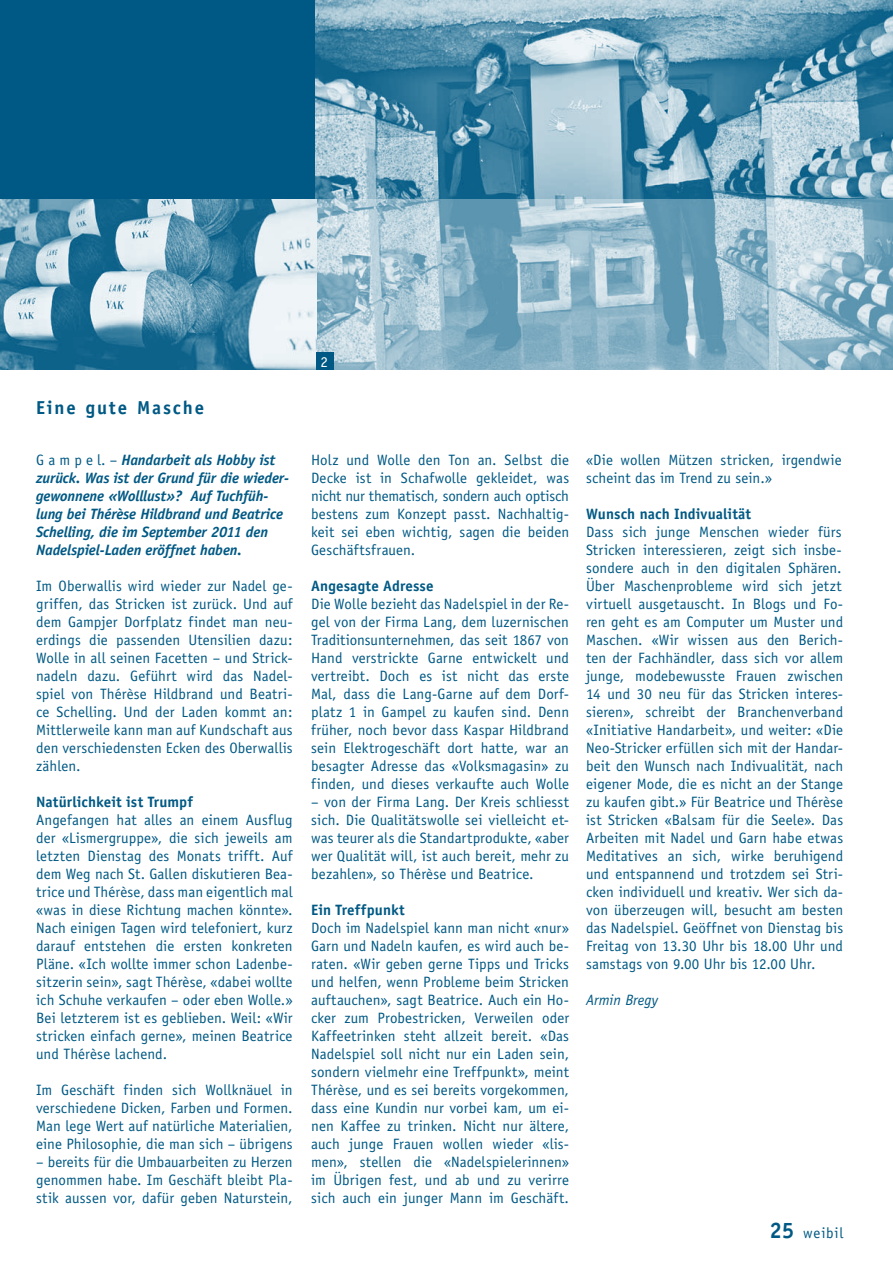
<style>
.page{position:relative;width:893px;height:1263px;background:#fff}
.page>*{position:absolute;margin:0;border:0;box-sizing:border-box;transform-origin:0 0}
.t1{font:700 18.75px "Officina Sans";letter-spacing:.1em;color:#005984}
.t2{font:15px/18px "Officina Sans";letter-spacing:.005em;color:#005984;text-align:justify}
.t3{font:italic 700 15px/18px "Officina Sans";letter-spacing:-.01em;color:#005984}
.t4{font:700 15px "Officina Sans";letter-spacing:.005em;color:#005984}
.t5{font:italic 15px "Officina Sans";color:#005984}
.t6{font:15px "Officina Sans";color:#fff}
.s1{font-weight:400;font-style:normal}
.s2{font-weight:700;font-size:22.5px}
</style>
<div class="page">
<div style="left:0;top:0;width:893px;height:370px;background:#005984"></div>
<img style="left:316px;top:0;width:577px;height:200px">
<svg style="left:316px;top:200px;width:577px;height:170px;background:#95bacb"></svg>
<img style="left:0;top:200px;width:316px;height:170px">
<div style="left:316px;top:353px;width:17px;height:17px;background:#005984"></div>
<p class="t1" style="left:36px;top:396px;width:169px">Eine gute Masche</p>
<p class="t3" style="left:36px;top:450px;width:254px"><span class="s1">G a m p e l. –</span> Handarbeit als Hobby ist zurück. Was ist der Grund für die wieder&shy;gewonnene «Wolllust»? Auf Tuchfüh&shy;lung bei Thérèse Hildbrand und Beatrice Schelling, die im September 2011 den Nadelspiel-Laden eröffnet haben.</p>
<p class="t2" style="left:36px;top:576px;width:258px">Im Oberwallis wird wieder zur Nadel ge&shy;griffen, das Stricken ist zurück. Und auf dem Gampjer Dorfplatz findet man neu&shy;erdings die passenden Utensilien dazu:<br>Wolle in all seinen Facetten – und Strick&shy;nadeln dazu. Geführt wird das Nadel&shy;spiel von Thérèse Hildbrand und Beatri&shy;ce Schelling. Und der Laden kommt an:<br>Mittlerweile kann man auf Kundschaft aus den verschiedensten Ecken des Oberwallis zählen.</p>
<p class="t4" style="left:36px;top:792px;width:158px">Natürlichkeit ist Trumpf</p>
<p class="t2" style="left:36px;top:810px;width:258px">Angefangen hat alles an einem Ausflug der «Lismergruppe», die sich jeweils am letzten Dienstag des Monats trifft. Auf dem Weg nach St. Gallen diskutieren Bea&shy;trice und Thérèse, dass man eigentlich mal «was in diese Richtung machen könnte».<br>Nach einigen Tagen wird telefoniert, kurz darauf entstehen die ersten konkreten Pläne. «Ich wollte immer schon Ladenbe&shy;sitzerin sein», sagt Thérèse, «dabei wollte ich Schuhe verkaufen – oder eben Wolle.» Bei letzterem ist es geblieben. Weil: «Wir stricken einfach gerne», meinen Beatrice und Thérèse lachend.</p>
<p class="t2" style="left:36px;top:1080px;width:258px">Im Geschäft finden sich Wollknäuel in verschiedene Dicken, Farben und Formen.<br>Man lege Wert auf natürliche Materialien, eine Philosophie, die man sich – übrigens</p>
<p class="t2" style="left:36px;top:1152px;width:258px">– bereits für die Umbauarbeiten zu Herzen genommen habe. Im Geschäft bleibt Pla&shy;stik aussen vor, dafür geben Naturstein,</p>
<p class="t6" style="left:320px;top:353px;width:9px">2</p>
<p class="t2" style="left:311px;top:450px;width:260px">Holz und Wolle den Ton an. Selbst die Decke ist in Schafwolle gekleidet, was nicht nur thematisch, sondern auch optisch bestens zum Konzept passt. Nachhaltig&shy;keit sei eben wichtig, sagen die beiden Geschäftsfrauen.</p>
<p class="t4" style="left:311px;top:576px;width:124px">Angesagte Adresse</p>
<p class="t2" style="left:311px;top:594px;width:259px">Die Wolle bezieht das Nadelspiel in der Re&shy;gel von der Firma Lang, dem luzernischen Traditionsunternehmen, das seit 1867 von Hand verstrickte Garne entwickelt und vertreibt. Doch es ist nicht das erste Mal, dass die Lang-Garne auf dem Dorf&shy;platz 1 in Gampel zu kaufen sind. Denn früher, noch bevor dass Kaspar Hildbrand sein Elektrogeschäft dort hatte, war an besagter Adresse das «Volksmagasin» zu finden, und dieses verkaufte auch Wolle</p>
<p class="t2" style="left:311px;top:792px;width:259px">– von der Firma Lang. Der Kreis schliesst sich. Die Qualitätswolle sei vielleicht et&shy;was teurer als die Standartprodukte, «aber wer Qualität will, ist auch bereit, mehr zu bezahlen», so Thérèse und Beatrice.</p>
<p class="t4" style="left:311px;top:900px;width:95px">Ein Treffpunkt</p>
<p class="t2" style="left:311px;top:918px;width:259px">Doch im Nadelspiel kann man nicht «nur» Garn und Nadeln kaufen, es wird auch be&shy;raten. «Wir geben gerne Tipps und Tricks und helfen, wenn Probleme beim Stricken auftauchen», sagt Beatrice. Auch ein Ho&shy;cker zum Probestricken, Verweilen oder Kaffeetrinken steht allzeit bereit. «Das Nadelspiel soll nicht nur ein Laden sein, sondern vielmehr eine Treffpunkt», meint Thérèse, und es sei bereits vorgekommen, dass eine Kundin nur vorbei kam, um ei&shy;nen Kaffee zu trinken. Nicht nur ältere, auch junge Frauen wollen wieder «lis&shy;men», stellen die «Nadelspielerinnen» im Übrigen fest, und ab und zu verirre sich auch ein junger Mann im Geschäft.</p>
<p class="t2" style="left:586px;top:450px;width:257px">«Die wollen Mützen stricken, irgendwie scheint das im Trend zu sein.»</p>
<p class="t4" style="left:586px;top:504px;width:167px">Wunsch nach Indivualität</p>
<p class="t2" style="left:586px;top:522px;width:259px">Dass sich junge Menschen wieder fürs Stricken interessieren, zeigt sich insbe&shy;sondere auch in den digitalen Sphären.<br>Über Maschenprobleme wird sich jetzt virtuell ausgetauscht. In Blogs und Fo&shy;ren geht es am Computer um Muster und Maschen. «Wir wissen aus den Berich&shy;ten der Fachhändler, dass sich vor allem junge, modebewusste Frauen zwischen 14 und 30 neu für das Stricken interes&shy;sieren», schreibt der Branchenverband «Initiative Handarbeit», und weiter: «Die Neo-Stricker erfüllen sich mit der Handar&shy;beit den Wunsch nach Indivualität, nach eigener Mode, die es nicht an der Stange zu kaufen gibt.» Für Beatrice und Thérèse ist Stricken «Balsam für die Seele». Das Arbeiten mit Nadel und Garn habe etwas Meditatives an sich, wirke beruhigend und entspannend und trotzdem sei Stri&shy;cken individuell und kreativ. Wer sich da&shy;von überzeugen will, besucht am besten das Nadelspiel. Geöffnet von Dienstag bis Freitag von 13.30 Uhr bis 18.00 Uhr und samstags von 9.00 Uhr bis 12.00 Uhr.</p>
<p class="t5" style="left:586px;top:991px;width:74px">Armin Bregy</p>
<p class="t2" style="left:769px;top:1224px;width:75px"><span class="s2">25</span> weibil</p>
</div>
